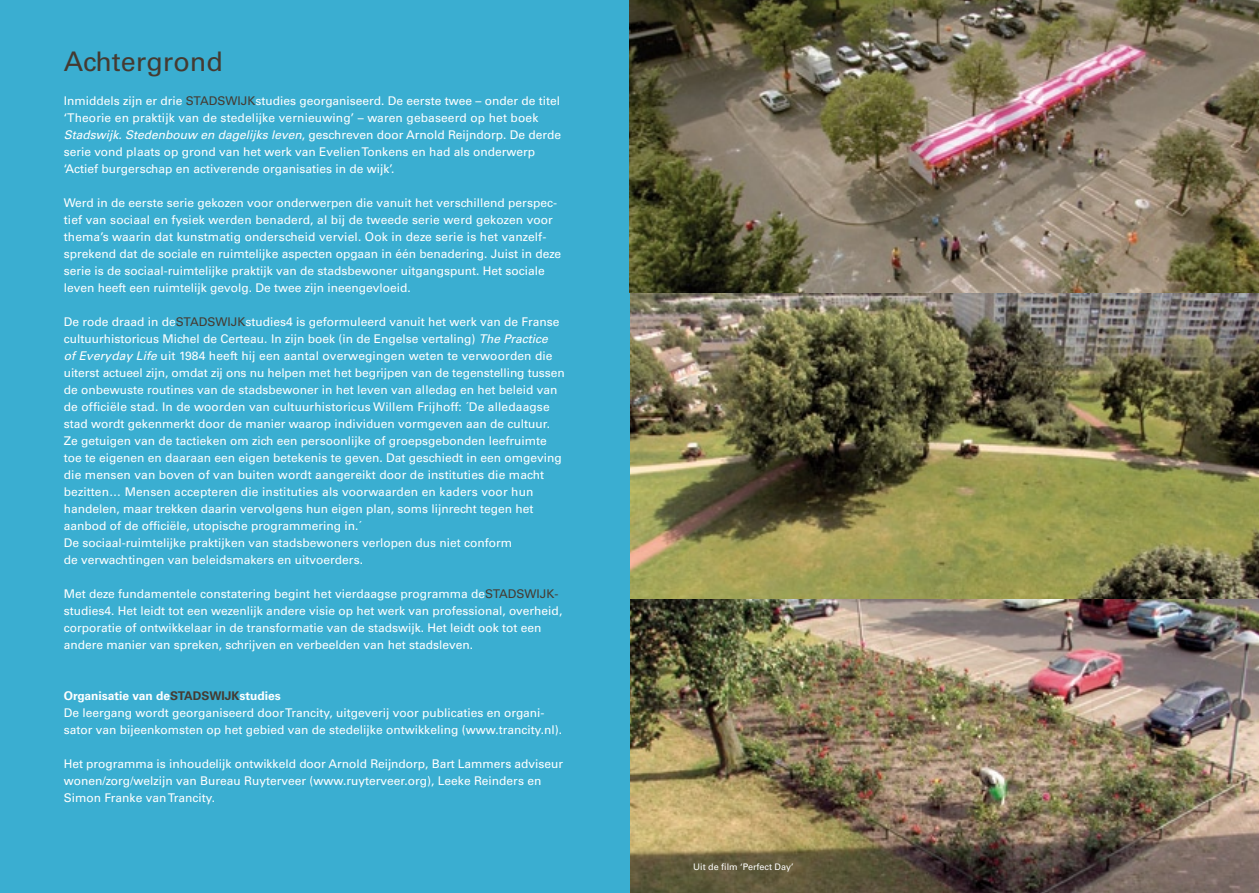
<style>
.page{position:relative;width:1259px;height:893px;background:#fff}
.page>*{position:absolute;margin:0;border:0;box-sizing:border-box;transform-origin:0 0}
.t1{font:27px "Univers";color:#453a31}
.t2{font:12px/17px "Univers";color:#fff}
.t3{font:9px "Univers";color:#fff}
.s1{color:#453a31}
.s2{font-style:italic}
.s3{font-weight:700}
.s4{font-weight:700;color:#453a31}
</style>
<div class="page">
<img style="left:629px;top:0;width:630px;height:893px">
<div style="left:0;top:0;width:629px;height:893px;background:#3aaed1"></div>
<h1 class="t1" style="left:64px;top:45px;width:161px">Achtergrond</h1>
<p class="t2" style="left:64px;top:92px;width:499px">Inmiddels zijn er drie <span class="s1">STADSWIJK</span>studies georganiseerd. De eerste twee – onder de titel ‘Theorie en praktijk van de stedelijke vernieuwing’ – waren gebaseerd op het boek <span class="s2">Stadswijk. Stedenbouw en dagelijks leven</span>, geschreven door Arnold Reijndorp. De derde serie vond plaats op grond van het werk van Evelien Tonkens en had als onderwerp ‘Actief burgerschap en activerende organisaties in de wijk’.</p>
<p class="t2" style="left:64px;top:194px;width:499px">Werd in de eerste serie gekozen voor onderwerpen die vanuit het verschillend perspec&shy;tief van sociaal en fysiek werden benaderd, al bij de tweede serie werd gekozen voor thema’s waarin dat kunstmatig onderscheid verviel. Ook in deze serie is het vanzelf&shy;sprekend dat de sociale en ruimtelijke aspecten opgaan in één benadering. Juist in deze serie is de sociaal-ruimtelijke praktijk van de stadsbewoner uitgangspunt. Het sociale leven heeft een ruimtelijk gevolg. De twee zijn ineengevloeid.</p>
<p class="t2" style="left:64px;top:313px;width:502px">De rode draad in de<span class="s1">STADSWIJK</span>studies4 is geformuleerd vanuit het werk van de Franse cultuurhistoricus Michel de Certeau. In zijn boek (in de Engelse vertaling) <span class="s2">The Practice<br>of Everyday Life</span> uit 1984 heeft hij een aantal overwegingen weten te verwoorden die uiterst actueel zijn, omdat zij ons nu helpen met het begrijpen van de tegenstelling tussen de onbewuste routines van de stadsbewoner in het leven van alledag en het beleid van de officiële stad. In de woorden van cultuurhistoricus Willem Frijhoff: ´De alledaagse stad wordt gekenmerkt door de manier waarop individuen vormgeven aan de cultuur.<br>Ze getuigen van de tactieken om zich een persoonlijke of groepsgebonden leefruimte toe te eigenen en daaraan een eigen betekenis te geven. Dat geschiedt in een omgeving die mensen van boven of van buiten wordt aangereikt door de instituties die macht bezitten… Mensen accepteren die instituties als voorwaarden en kaders voor hun handelen, maar trekken daarin vervolgens hun eigen plan, soms lijnrecht tegen het aanbod of de officiële, utopische programmering in.´<br>De sociaal-ruimtelijke praktijken van stadsbewoners verlopen dus niet conform<br>de verwachtingen van beleidsmakers en uitvoerders.</p>
<p class="t2" style="left:64px;top:586px;width:500px">Met deze fundamentele constatering begint het vierdaagse programma de<span class="s1">STADSWIJK&shy;</span>studies4. Het leidt tot een wezenlijk andere visie op het werk van professional, overheid, corporatie of ontwikkelaar in de transformatie van de stadswijk. Het leidt ook tot een andere manier van spreken, schrijven en verbeelden van het stadsleven.</p>
<p class="t2" style="left:64px;top:688px;width:500px"><span class="s3">Organisatie van de</span><span class="s4">STADSWIJK</span><span class="s3">studies<br></span>De leergang wordt georganiseerd door Trancity, uitgeverij voor publicaties en organi&shy;sator van bijeenkomsten op het gebied van de stedelijke ontwikkeling (www.trancity.nl).</p>
<p class="t2" style="left:64px;top:756px;width:501px">Het programma is inhoudelijk ontwikkeld door Arnold Reijndorp, Bart Lammers adviseur wonen/zorg/welzijn van Bureau Ruyterveer (www.ruyterveer.org), Leeke Reinders en<br>Simon Franke van Trancity.</p>
<p class="t3" style="left:693px;top:862px;width:102px">Uit de film ‘Perfect Day’</p>
</div>
